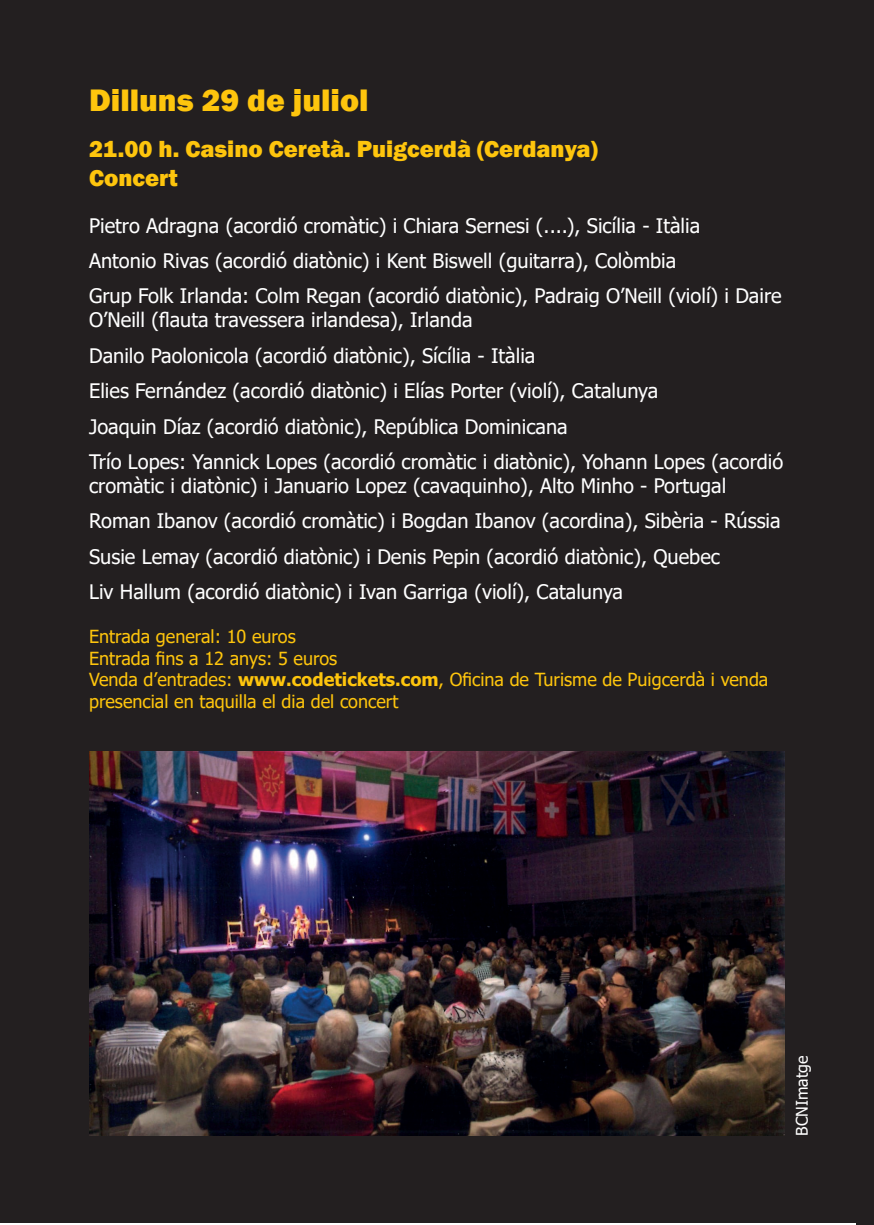
<style>
.page{position:relative;width:874px;height:1225px;background:#fff}
.page>*{position:absolute;margin:0;border:0;box-sizing:border-box;transform-origin:0 0}
.t1{font:800 32px "Franklin Gothic";color:#fec50d}
.t2{font:800 24px/28.8px "Franklin Gothic";color:#fec50d}
.t3{font:20px/35.4px "Tahoma";color:#fff}
.t4{font:18px/21.6px "Tahoma";color:#fec50d}
.t5{font:16px "Tahoma";color:#fff}
.s1{font-weight:700}
</style>
<div class="page">
<div style="left:0;top:0;width:858px;height:1222px;background:#231f20"></div>
<div style="left:856px;top:0;width:17px;height:1225px;background:#231f20"></div>
<img style="left:89px;top:751px;width:695px;height:385px">
<h1 class="t1" style="left:89px;top:80px;width:281px">Dilluns 29 de juliol</h1>
<p class="t2" style="left:89px;top:135px;width:510px">21.00 h. Casino Ceretà. Puigcerdà (Cerdanya)<br>Concert</p>
<p class="t3" style="left:89px;top:209px;width:693px">Pietro Adragna (acordió cromàtic) i Chiara Sernesi (....), Sicília - Itàlia<br>Antonio Rivas (acordió diatònic) i Kent Biswell (guitarra), Colòmbia<br>Grup Folk Irlanda: Colm Regan (acordió diatònic), Padraig O’Neill (violí) i Daire</p>
<p class="t3" style="left:89px;top:304px;width:695px">O’Neill (flauta travessera irlandesa), Irlanda<br>Danilo Paolonicola (acordió diatònic), Sícília - Itàlia<br>Elies Fernández (acordió diatònic) i Elías Porter (violí), Catalunya<br>Joaquin Díaz (acordió diatònic), República Dominicana<br>Trío Lopes: Yannick Lopes (acordió cromàtic i diatònic), Yohann Lopes (acordió</p>
<p class="t3" style="left:89px;top:469px;width:692px">cromàtic i diatònic) i Januario Lopez (cavaquinho), Alto Minho - Portugal Roman Ibanov (acordió cromàtic) i Bogdan Ibanov (acordina), Sibèria - Rússia Susie Lemay (acordió diatònic) i Denis Pepin (acordió diatònic), Quebec<br>Liv Hallum (acordió diatònic) i Ivan Garriga (violí), Catalunya</p>
<p class="t4" style="left:89px;top:627px;width:680px">Entrada general: 10 euros<br>Entrada fins a 12 anys: 5 euros<br>Venda d’entrades: <span class="s1">www.codetickets.com</span>, Oficina de Turisme de Puigcerdà i venda presencial en taquilla el dia del concert</p>
<p class="t5" style="left:791px;top:1136px;width:82px;rotate:-90deg">BCNImatge</p>
</div>
